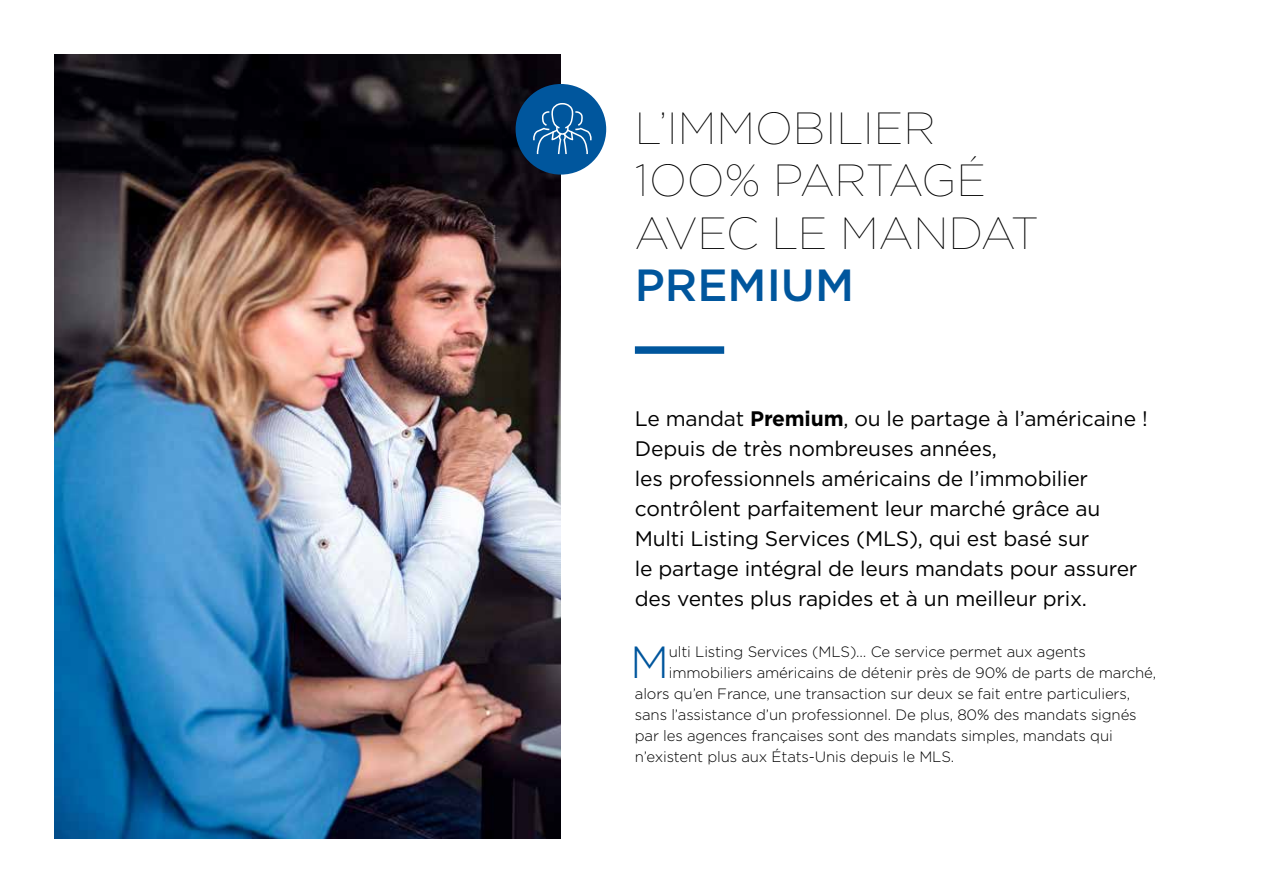
<style>
.page{position:relative;width:1263px;height:893px;background:#fff}
.page>*{position:absolute;margin:0;border:0;box-sizing:border-box;transform-origin:0 0}
.t1{font:100 45px/52.5px "Gotham HTF";color:#000}
.t2{font:500 45px "Gotham HTF";color:#00569d}
.t3{font:300 45px "Gotham HTF";color:#00569d}
.t4{font:21px/30px "Gotham HTF";letter-spacing:-.01em;color:#000}
.t5{font:300 15px "Gotham HTF";letter-spacing:-.01em;color:#000}
.s1{font-weight:700}
</style>
<div class="page">
<img style="left:54px;top:54px;width:507px;height:785px">
<div style="left:635px;top:346px;width:89px;height:8px;background:#00569d"></div>
<div style="left:516px;top:84px;width:90px;height:91px;background:#00569d;border-radius:50%"></div>
<svg style="left:533px;top:103px;width:59px;height:51px"></svg>
<h1 class="t1" style="left:635px;top:101px;width:404px">L’IMMOBILIER<br>1OO% PARTAGÉ<br>AVEC LE MANDAT</h1>
<h1 class="t2" style="left:635px;top:260px;width:221px">PREMIUM</h1>
<p class="t4" style="left:635px;top:403px;width:514px">Le mandat <span class="s1">Premium</span>, ou le partage à l’américaine !<br>Depuis de très nombreuses années,<br>les professionnels américains de l’immobilier contrôlent parfaitement leur marché grâce au Multi Listing Services (MLS), qui est basé sur<br>le partage intégral de leurs mandats pour assurer des ventes plus rapides et à un meilleur prix.</p>
<h1 class="t3" style="left:630px;top:637px;width:41px">M</h1>
<p class="t5" style="left:669px;top:643px;width:419px">ulti Listing Services (MLS)… Ce service permet aux agents</p>
<p class="t5" style="left:669px;top:664px;width:489px">immobiliers américains de détenir près de 90% de parts de marché,</p>
<p class="t5" style="left:635px;top:685px;width:497px">alors qu’en France, une transaction sur deux se fait entre particuliers,</p>
<p class="t5" style="left:635px;top:706px;width:503px">sans l’assistance d’un professionnel. De plus, 80% des mandats signés</p>
<p class="t5" style="left:635px;top:727px;width:479px">par les agences françaises sont des mandats simples, mandats qui</p>
<p class="t5" style="left:635px;top:748px;width:321px">n’existent plus aux États-Unis depuis le MLS.</p>
</div>
